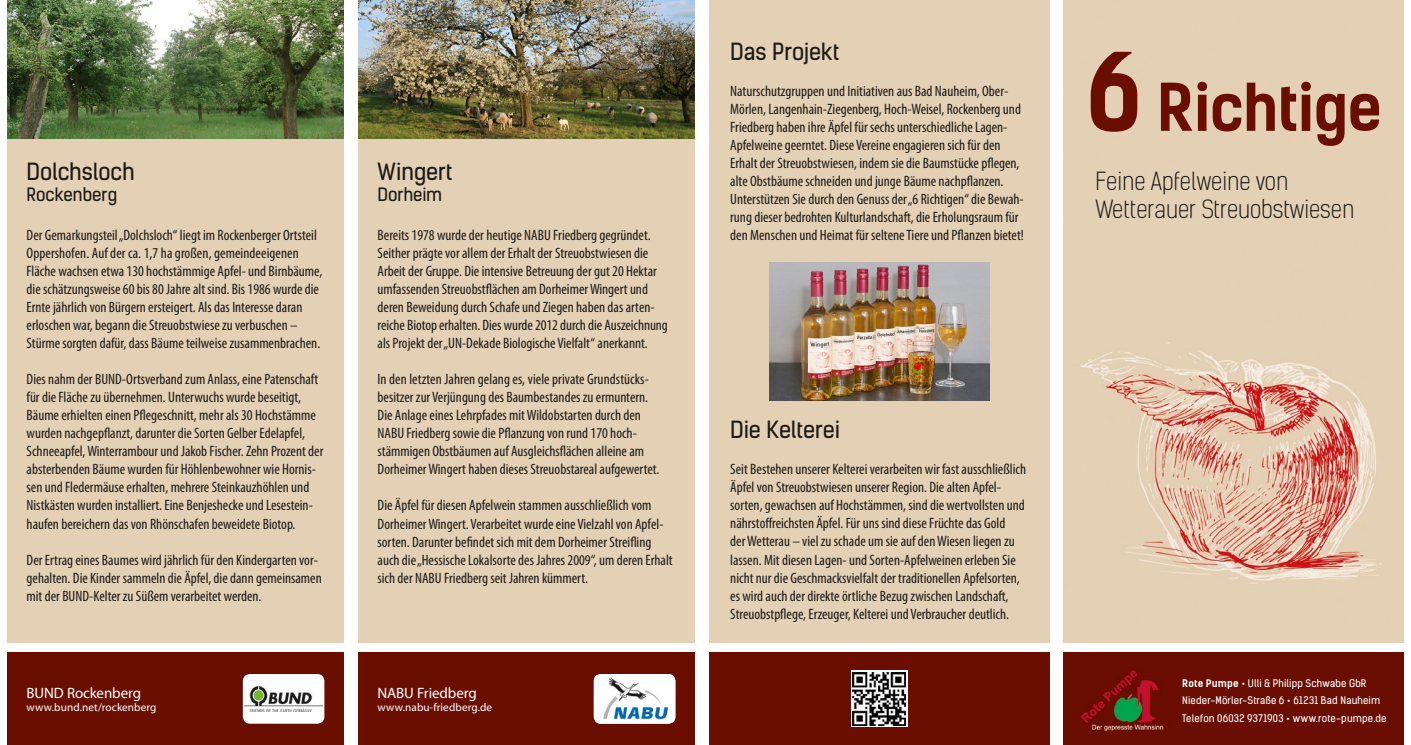
<style>
.page{position:relative;width:1411px;height:745px;background:#fff}
.page>*{position:absolute;margin:0;border:0;box-sizing:border-box;transform-origin:0 0}
.t1{font:700 62.5px "Kelson Sans";letter-spacing:-.015em;color:#6b0e02}
.t2{font:300 23.75px/28.5px "Kelson Sans";color:#1a1a18}
.t3{font:22.5px "Kelson Sans";color:#1a1a18}
.t4{font:17.5px "Kelson Sans";color:#1a1a18}
.t5{font:condensed 15px/18px "Myriad Pro";color:#1a1a18}
.t6{font:15px "Myriad Pro";letter-spacing:-.01em;color:#fff}
.t7{font:11.25px "Myriad Pro";letter-spacing:.005em;color:#fff}
.t8{font:10px/17.5px "Kelson Sans";letter-spacing:.015em;color:#fff}
.s1{font-size:102.5px}
.s2{font-weight:700}
</style>
<div class="page">
<img style="left:1063px;top:0;width:340px;height:641px">
<div style="left:709px;top:0;width:340px;height:641px;background:#e4d0b4"></div>
<div style="left:709px;top:652px;width:340px;height:92px;background:#6b0e02"></div>
<div style="left:358px;top:0;width:336px;height:641px;background:#e4d0b4"></div>
<div style="left:358px;top:652px;width:336px;height:92px;background:#6b0e02"></div>
<div style="left:7px;top:0;width:337px;height:641px;background:#e4d0b4"></div>
<div style="left:7px;top:652px;width:337px;height:92px;background:#6b0e02"></div>
<img style="left:358px;top:0;width:336px;height:138px">
<img style="left:7px;top:0;width:337px;height:138px">
<div style="left:243px;top:673px;width:81px;height:50px;background:#fff;border-radius:7px"></div>
<img style="left:245px;top:686px;width:77px;height:24px">
<img style="left:769px;top:262px;width:220px;height:138px">
<div style="left:1063px;top:652px;width:340px;height:92px;background:#6a0e03"></div>
<img style="left:594px;top:674px;width:81px;height:49px">
<svg style="left:851px;top:670px;width:56px;height:56px"></svg>
<img style="left:852px;top:671px;width:53px;height:54px">
<h3 class="t3" style="left:27px;top:158px;width:109px">Dolchsloch</h3>
<p class="t4" style="left:27px;top:184px;width:92px">Rockenberg</p>
<p class="t5" style="left:27px;top:226px;width:297px">Der Gemarkungsteil „Dolchsloch“ liegt im Rockenberger Ortsteil Oppershofen. Auf der ca. 1,7 ha großen, gemeindeeigenen Fläche wachsen etwa 130 hochstämmige Apfel- und Birnbäume, die schätzungsweise 60 bis 80 Jahre alt sind. Bis 1986 wurde die Ernte jährlich von Bürgern ersteigert. Als das Interesse daran erloschen war, begann die Streuobstwiese zu verbuschen – Stürme sorgten dafür, dass Bäume teilweise zusammenbrachen.</p>
<p class="t5" style="left:27px;top:370px;width:298px">Dies nahm der BUND-Ortsverband zum Anlass, eine Patenschaft für die Fläche zu übernehmen. Unterwuchs wurde beseitigt, Bäume erhielten einen Pflegeschnitt, mehr als 30 Hochstämme wurden nachgepflanzt, darunter die Sorten Gelber Edelapfel, Schneeapfel, Winterrambour und Jakob Fischer. Zehn Prozent der absterbenden Bäume wurden für Höhlenbewohner wie Hornis&shy;sen und Fledermäuse erhalten, mehrere Steinkauzhöhlen und Nistkästen wurden installiert. Eine Benjeshecke und Lesestein&shy;haufen bereichern das von Rhönschafen beweidete Biotop.</p>
<p class="t5" style="left:27px;top:550px;width:297px">Der Ertrag eines Baumes wird jährlich für den Kindergarten vor&shy;gehalten. Die Kinder sammeln die Äpfel, die dann gemeinsamen mit der BUND-Kelter zu Süßem verarbeitet werden.</p>
<p class="t6" style="left:27px;top:683px;width:116px">BUND Rockenberg</p>
<p class="t7" style="left:27px;top:700px;width:131px">www.bund.net/rockenberg</p>
<h3 class="t3" style="left:377px;top:158px;width:76px">Wingert</h3>
<p class="t4" style="left:377px;top:184px;width:66px">Dorheim</p>
<p class="t5" style="left:377px;top:226px;width:292px">Bereits 1978 wurde der heutige NABU Friedberg gegründet.<br>Seither prägte vor allem der Erhalt der Streuobstwiesen die Arbeit der Gruppe. Die intensive Betreuung der gut 20 Hektar umfassenden Streuobstflächen am Dorheimer Wingert und deren Beweidung durch Schafe und Ziegen haben das arten&shy;reiche Biotop erhalten. Dies wurde 2012 durch die Auszeichnung als Projekt der „UN-Dekade Biologische Vielfalt“ anerkannt.</p>
<p class="t5" style="left:377px;top:370px;width:283px">In den letzten Jahren gelang es, viele private Grundstücks&shy;besitzer zur Verjüngung des Baumbestandes zu ermuntern.<br>Die Anlage eines Lehrpfades mit Wildobstarten durch den NABU Friedberg sowie die Pflanzung von rund 170 hoch&shy;stämmigen Obstbäumen auf Ausgleichsflächen alleine am Dorheimer Wingert haben dieses Streuobstareal aufgewertet.</p>
<p class="t5" style="left:377px;top:496px;width:297px">Die Äpfel für diesen Apfelwein stammen ausschließlich vom Dorheimer Wingert. Verarbeitet wurde eine Vielzahl von Apfel&shy;sorten. Darunter befindet sich mit dem Dorheimer Streifling auch die „Hessische Lokalsorte des Jahres 2009“, um deren Erhalt sich der NABU Friedberg seit Jahren kümmert.</p>
<p class="t6" style="left:377px;top:683px;width:101px">NABU Friedberg</p>
<p class="t7" style="left:377px;top:700px;width:116px">www.nabu-friedberg.de</p>
<h3 class="t3" style="left:730px;top:38px;width:110px">Das Projekt</h3>
<p class="t5" style="left:730px;top:82px;width:295px">Naturschutzgruppen und Initiativen aus Bad Nauheim, Ober-Mörlen, Langenhain-Ziegenberg, Hoch-Weisel, Rockenberg und Friedberg haben ihre Äpfel für sechs unterschiedliche Lagen-- Apfelweine geerntet. Diese Vereine engagieren sich für den Erhalt der Streuobstwiesen, indem sie die Baumstücke pflegen, alte Obstbäume schneiden und junge Bäume nachpflanzen.<br>Unterstützen Sie durch den Genuss der „6 Richtigen“ die Bewah&shy;rung dieser bedrohten Kulturlandschaft, die Erholungsraum für den Menschen und Heimat für seltene Tiere und Pflanzen bietet!</p>
<h3 class="t3" style="left:730px;top:416px;width:111px">Die Kelterei</h3>
<p class="t5" style="left:730px;top:460px;width:297px">Seit Bestehen unserer Kelterei verarbeiten wir fast ausschließlich Äpfel von Streuobstwiesen unserer Region. Die alten Apfel&shy;sorten, gewachsen auf Hochstämmen, sind die wertvollsten und nährstoffreichsten Äpfel. Für uns sind diese Früchte das Gold<br>der Wetterau – viel zu schade um sie auf den Wiesen liegen zu lassen. Mit diesen Lagen- und Sorten-Apfelweinen erleben Sie nicht nur die Geschmacksvielfalt der traditionellen Apfelsorten, es wird auch der direkte örtliche Bezug zwischen Landschaft, Streuobstpflege, Erzeuger, Kelterei und Verbraucher deutlich.</p>
<h1 class="t1" style="left:1085px;top:69px;width:299px"><span class="s1">6</span> Richtige</h1>
<h2 class="t2" style="left:1095px;top:167px;width:260px">Feine Apfelweine von<br>Wetterauer Streuobstwiesen</h2>
<p class="t8" style="left:1182px;top:674px;width:206px"><span class="s2">Rote Pumpe</span> • Ulli &amp; Philipp Schwabe GbR<br>Nieder-Mörler-Straße 6 • 61231 Bad Nauheim<br>Telefon 06032 9371903 • www.rote-pumpe.de</p>
</div>
